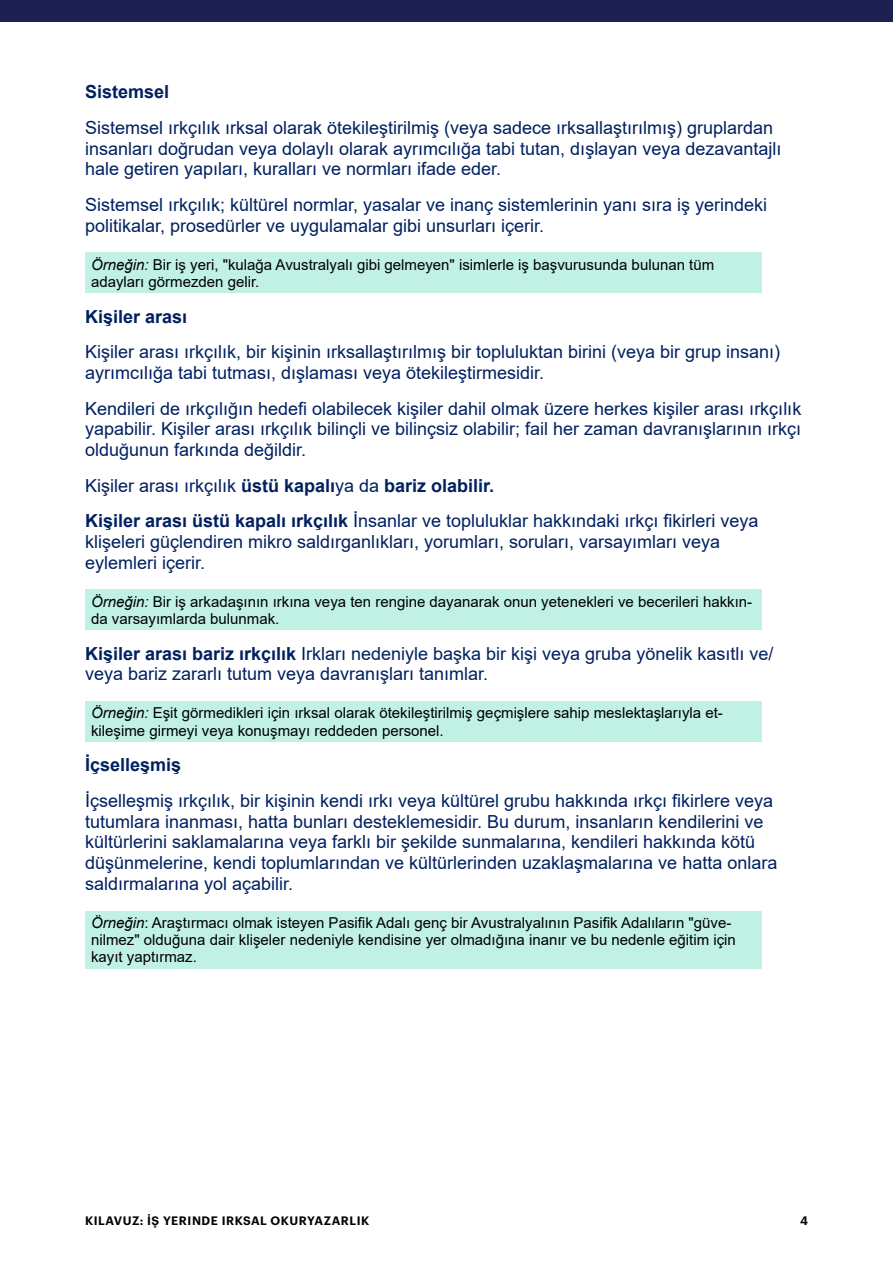
<style>
.page{position:relative;width:893px;height:1263px;background:#fff}
.page>*{position:absolute;margin:0;border:0;box-sizing:border-box;transform-origin:0 0}
.t1{font:18px/20.7px "Arial";color:#002060}
.t2{font:700 18px "Arial";color:#002060}
.t3{font:15px/17.2px "Arial";color:#000}
.t4{font:600 12px "Graphik";letter-spacing:.045em;color:#000}
.s1{font-style:italic}
.s2{font-weight:700}
</style>
<div class="page">
<div style="left:0;top:0;width:893px;height:21px;background:#1c2151"></div>
<div style="left:85px;top:253px;width:676px;height:40px;background:#c0f1e4"></div>
<div style="left:85px;top:590px;width:676px;height:40px;background:#c0f1e4"></div>
<div style="left:85px;top:701px;width:676px;height:41px;background:#c0f1e4"></div>
<div style="left:85px;top:911px;width:676px;height:57px;background:#c0f1e4"></div>
<p class="t2" style="left:85px;top:79px;width:86px">Sistemsel</p>
<p class="t1" style="left:85px;top:117px;width:698px">Sistemsel ırkçılık ırksal olarak ötekileştirilmiş (veya sadece ırksallaştırılmış) gruplardan insanları doğrudan veya dolaylı olarak ayrımcılığa tabi tutan, dışlayan veya dezavantajlı hale getiren yapıları, kuralları ve normları ifade eder.</p>
<p class="t1" style="left:85px;top:194px;width:684px">Sistemsel ırkçılık; kültürel normlar, yasalar ve inanç sistemlerinin yanı sıra iş yerindeki politikalar, prosedürler ve uygulamalar gibi unsurları içerir.</p>
<p class="t3" style="left:91px;top:256px;width:625px"><span class="s1">Örneğin:</span> Bir iş yeri, "kulağa Avustralyalı gibi gelmeyen" isimlerle iş başvurusunda bulunan tüm adayları görmezden gelir.</p>
<p class="t2" style="left:85px;top:304px;width:104px">Kişiler arası</p>
<p class="t1" style="left:85px;top:341px;width:697px">Kişiler arası ırkçılık, bir kişinin ırksallaştırılmış bir topluluktan birini (veya bir grup insanı) ayrımcılığa tabi tutması, dışlaması veya ötekileştirmesidir.</p>
<p class="t1" style="left:85px;top:398px;width:718px;text-align:justify">Kendileri de ırkçılığın hedefi olabilecek kişiler dahil olmak üzere herkes kişiler arası ırkçılık yapabilir. Kişiler arası ırkçılık bilinçli ve bilinçsiz olabilir; fail her zaman davranışlarının ırkçı olduğunun farkında değildir.</p>
<p class="t1" style="left:85px;top:467px;width:675px;line-height:35.7px">Kişiler arası ırkçılık <span class="s2">üstü kapalı</span>ya da <span class="s2">bariz olabilir.<br>Kişiler arası üstü kapalı ırkçılık</span> İnsanlar ve topluluklar hakkındaki ırkçı fikirleri veya</p>
<p class="t1" style="left:85px;top:531px;width:637px">klişeleri güçlendiren mikro saldırganlıkları, yorumları, soruları, varsayımları veya eylemleri içerir.</p>
<p class="t3" style="left:91px;top:593px;width:663px"><span class="s1">Örneğin:</span> Bir iş arkadaşının ırkına veya ten rengine dayanarak onun yetenekleri ve becerileri hakkın&shy;da varsayımlarda bulunmak.</p>
<p class="t1" style="left:85px;top:643px;width:690px"><span class="s2">Kişiler arası bariz ırkçılık</span> Irkları nedeniyle başka bir kişi veya gruba yönelik kasıtlı ve/ veya bariz zararlı tutum veya davranışları tanımlar.</p>
<p class="t3" style="left:91px;top:704px;width:633px"><span class="s1">Örneğin:</span> Eşit görmedikleri için ırksal olarak ötekileştirilmiş geçmişlere sahip meslektaşlarıyla et&shy;kileşime girmeyi veya konuşmayı reddeden personel.</p>
<p class="t2" style="left:85px;top:752px;width:98px">İçselleşmiş</p>
<p class="t1" style="left:85px;top:790px;width:694px">İçselleşmiş ırkçılık, bir kişinin kendi ırkı veya kültürel grubu hakkında ırkçı fikirlere veya tutumlara inanması, hatta bunları desteklemesidir. Bu durum, insanların kendilerini ve kültürlerini saklamalarına veya farklı bir şekilde sunmalarına, kendileri hakkında kötü düşünmelerine, kendi toplumlarından ve kültürlerinden uzaklaşmalarına ve hatta onlara saldırmalarına yol açabilir.</p>
<p class="t3" style="left:91px;top:914px;width:646px"><span class="s1">Örneğin</span>: Araştırmacı olmak isteyen Pasifik Adalı genç bir Avustralyalının Pasifik Adalıların "güve&shy;nilmez" olduğuna dair klişeler nedeniyle kendisine yer olmadığına inanır ve bu nedenle eğitim için kayıt yaptırmaz.</p>
<p class="t4" style="left:85px;top:1212px;width:286px">KILAVUZ: İŞ YERINDE IRKSAL OKURYAZARLIK</p>
<p class="t4" style="left:800px;top:1212px;width:9px">4</p>
</div>
